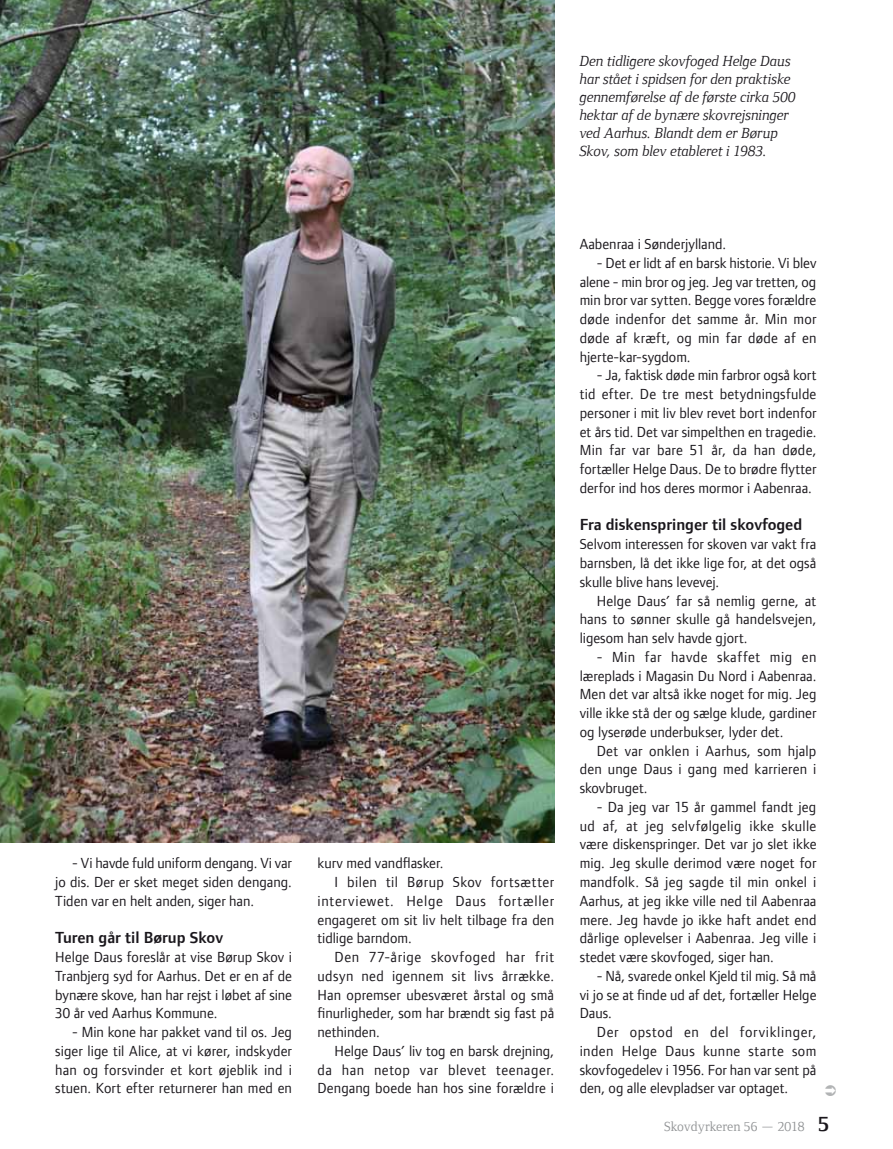
<style>
.page{position:relative;width:893px;height:1149px;background:#fff}
.page>*{position:absolute;margin:0;border:0;box-sizing:border-box;transform-origin:0 0}
.t1{font:600 16.5px "Foundry Form Sans";color:#1a171c}
.t2{font:15px/18.8px "Foundry Form Sans";letter-spacing:.005em;color:#1a171c;text-align:justify}
.t3{font:italic 15px/18px "Foundry Form Serif";color:#1a171c}
.t4{font:15px "Foundry Form Sans";letter-spacing:.035em;color:#1a171c}
.t5{font:15px "Foundry Form Sans";letter-spacing:.05em;color:#1a171c}
.t6{font:15px "Foundry Form Sans";letter-spacing:.025em;color:#1a171c}
.t7{font:15px "Foundry Form Sans";letter-spacing:.03em;color:#1a171c}
.t8{font:13.5px "Foundry Form Serif";color:#8f9193}
.s1{font-weight:700;font-size:21px;color:#1a171c}
</style>
<div class="page">
<img style="left:0;top:0;width:554px;height:842px">
<p class="t3" style="left:580px;top:52px;width:218px">Den tidligere skovfoged Helge Daus har stået i spidsen for den praktiske gennemførelse af de første cirka 500 hektar af de bynære skovrejsninger ved Aarhus. Blandt dem er Børup Skov, som blev etableret i 1983.</p>
<p class="t2" style="left:55px;top:853px;width:238px;text-indent:17px">- Vi havde fuld uniform dengang. Vi var jo dis. Der er sket meget siden dengang.<br>Tiden var en helt anden, siger han.</p>
<p class="t1" style="left:55px;top:928px;width:169px">Turen går til Børup Skov</p>
<p class="t2" style="left:55px;top:947px;width:238px">Helge Daus foreslår at vise Børup Skov i Tranbjerg syd for Aarhus. Det er en af de bynære skove, han har rejst i løbet af sine 30 år ved Aarhus Kommune.</p>
<p class="t2" style="left:55px;top:1022px;width:238px;text-indent:17px">- Min kone har pakket vand til os. Jeg siger lige til Alice, at vi kører, indskyder han og forsvinder et kort øjeblik ind i stuen. Kort efter returnerer han med en</p>
<p class="t2" style="left:317px;top:853px;width:127px">kurv med vandflasker.</p>
<p class="t7" style="left:334px;top:873px;width:221px">I bilen til Børup Skov fortsætter</p>
<p class="t5" style="left:317px;top:892px;width:238px">interviewet. Helge Daus fortæller</p>
<p class="t2" style="left:317px;top:909px;width:238px">engageret om sit liv helt tilbage fra den</p>
<p class="t2" style="left:317px;top:928px;width:96px">tidlige barndom.</p>
<p class="t4" style="left:334px;top:948px;width:221px">Den 77-årige skovfoged har frit</p>
<p class="t6" style="left:317px;top:967px;width:238px">udsyn ned igennem sit livs årrække.</p>
<p class="t2" style="left:317px;top:984px;width:238px">Han opremser ubesværet årstal og små</p>
<p class="t2" style="left:317px;top:1003px;width:238px">finurligheder, som har brændt sig fast på</p>
<p class="t2" style="left:317px;top:1022px;width:64px">nethinden.</p>
<p class="t2" style="left:334px;top:1041px;width:221px">Helge Daus’ liv tog en barsk drejning,</p>
<p class="t4" style="left:317px;top:1060px;width:238px">da han netop var blevet teenager.</p>
<p class="t2" style="left:317px;top:1078px;width:238px">Dengang boede han hos sine forældre i</p>
<p class="t2" style="left:580px;top:234px;width:148px">Aabenraa i Sønderjylland.</p>
<p class="t2" style="left:580px;top:253px;width:238px;text-indent:17px">- Det er lidt af en barsk historie. Vi blev alene - min bror og jeg. Jeg var tretten, og min bror var sytten. Begge vores forældre døde indenfor det samme år. Min mor døde af kræft, og min far døde af en hjerte-kar-sygdom.</p>
<p class="t2" style="left:580px;top:366px;width:238px;text-indent:17px">- Ja, faktisk døde min farbror også kort tid efter. De tre mest betydningsfulde personer i mit liv blev revet bort indenfor et års tid. Det var simpelthen en tragedie.<br>Min far var bare 51 år, da han døde, fortæller Helge Daus. De to brødre flytter derfor ind hos deres mormor i Aabenraa.</p>
<p class="t1" style="left:580px;top:515px;width:224px">Fra diskenspringer til skovfoged</p>
<p class="t2" style="left:580px;top:534px;width:238px">Selvom interessen for skoven var vakt fra barnsben, lå det ikke lige for, at det også skulle blive hans levevej.</p>
<p class="t2" style="left:580px;top:591px;width:238px;text-indent:17px">Helge Daus’ far så nemlig gerne, at hans to sønner skulle gå handelsvejen, ligesom han selv havde gjort.</p>
<p class="t2" style="left:580px;top:647px;width:238px;text-indent:17px">- Min far havde skaffet mig en læreplads i Magasin Du Nord i Aabenraa.<br>Men det var altså ikke noget for mig. Jeg ville ikke stå der og sælge klude, gardiner og lyserøde underbukser, lyder det.</p>
<p class="t2" style="left:580px;top:741px;width:238px;text-indent:17px">Det var onklen i Aarhus, som hjalp den unge Daus i gang med karrieren i skovbruget.</p>
<p class="t2" style="left:580px;top:797px;width:238px;text-indent:17px">- Da jeg var 15 år gammel fandt jeg ud af, at jeg selvfølgelig ikke skulle være diskenspringer. Det var jo slet ikke mig. Jeg skulle derimod være noget for mandfolk. Så jeg sagde til min onkel i Aarhus, at jeg ikke ville ned til Aabenraa mere. Jeg havde jo ikke haft andet end dårlige oplevelser i Aabenraa. Jeg ville i stedet være skovfoged, siger han.</p>
<p class="t2" style="left:580px;top:966px;width:238px;text-indent:17px">- Nå, svarede onkel Kjeld til mig. Så må vi jo se at finde ud af det, fortæller Helge Daus.</p>
<p class="t2" style="left:580px;top:1022px;width:238px;text-indent:17px">Der opstod en del forviklinger, inden Helge Daus kunne starte som skovfogedelev i 1956. For han var sent på den, og alle elevpladser var optaget.</p>
<p class="t8" style="left:664px;top:1118px;width:167px">Skovdyrkeren 56 — 2018 <span class="s1">5</span></p>
</div>
